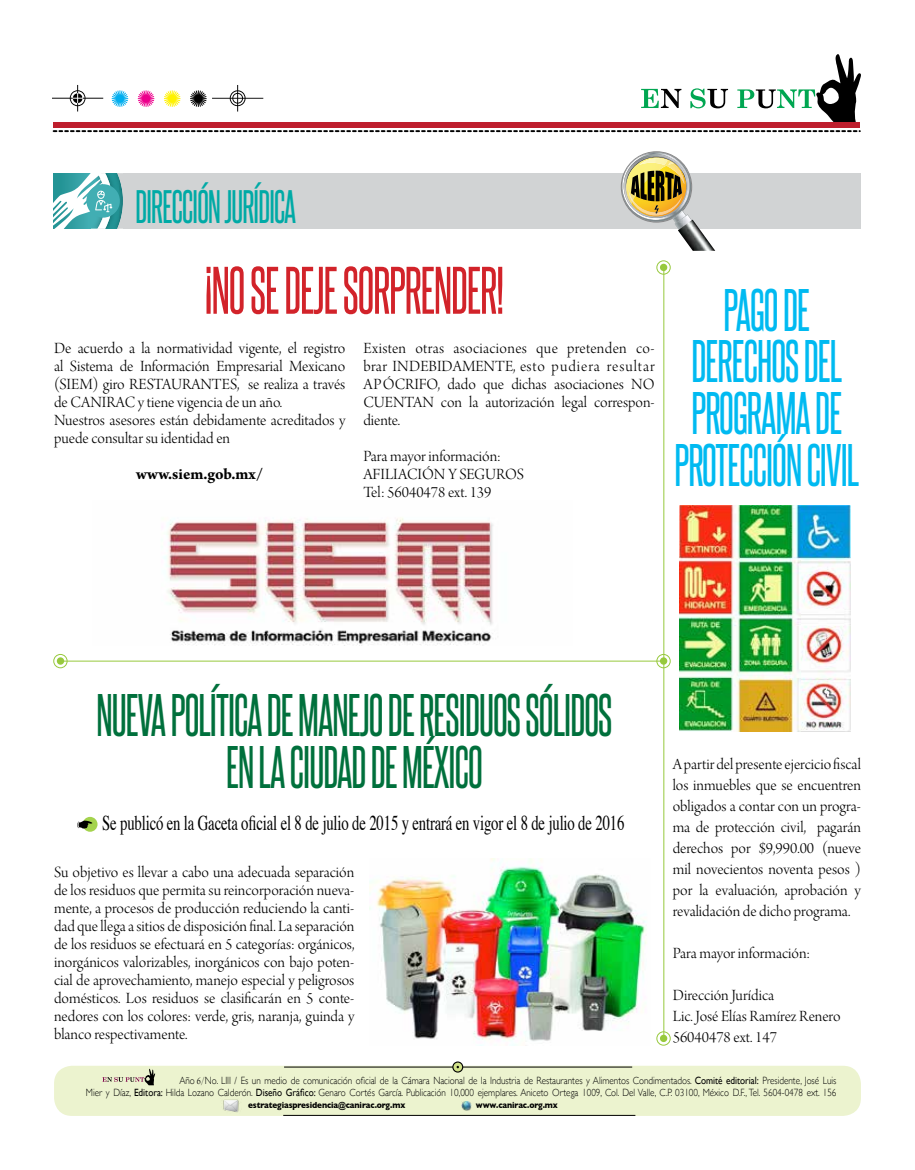
<style>
.page{position:relative;width:915px;height:1170px;background:#fff}
.page>*{position:absolute;margin:0;border:0;box-sizing:border-box;transform-origin:0 0}
.t1{font:57px "Steelfish Rg";letter-spacing:-.02em;color:#d2232a;scale:.9 1}
.t2{font:51px/51.6px "Steelfish Rg";letter-spacing:-.02em;color:#00703c;text-align:center;scale:.9 1}
.t3{font:51px/51.6px "Steelfish Rg";letter-spacing:-.02em;color:#00baf1;text-align:center;scale:.9 1}
.t4{font:39.9px "Steelfish Rg";letter-spacing:-.02em;color:#00aaa6;scale:.9 1}
.t5{font:21px "Times";letter-spacing:-.01em;color:#000;scale:.7 1}
.t6{font:16.5px/18px "Arno Pro Light Display";color:#000}
.t7{font:700 16.5px "Arno Pro";color:#000}
.t8{font:300 10.5px/12px "Gill Sans";color:#000;text-align:right;scale:.87 1}
.t9{font:700 9px "Gill Sans";letter-spacing:-.01em;color:#000;scale:.9 1}
.s1{font-family:"Arno Pro Light Display";font-weight:400}
.s2{font-weight:400}
</style>
<div class="page">
<svg style="left:641px;top:89px;width:40px;height:19px"></svg>
<svg style="left:690px;top:88px;width:37px;height:20px"></svg>
<svg style="left:737px;top:54px;width:123px;height:69px"></svg>
<div style="left:53px;top:122px;width:806px;height:6px;background:#be1e2d"></div>
<svg style="left:54px;top:130px;width:805px;height:2px;background:#565656"></svg>
<svg style="left:52px;top:85px;width:51px;height:26px"></svg>
<svg style="left:112px;top:90px;width:16px;height:17px"></svg>
<svg style="left:138px;top:90px;width:16px;height:17px"></svg>
<svg style="left:164px;top:90px;width:16px;height:17px"></svg>
<svg style="left:190px;top:90px;width:16px;height:17px"></svg>
<svg style="left:212px;top:85px;width:51px;height:26px"></svg>
<div style="left:54px;top:1065px;width:806px;height:50px;background:#ecf3cf;border-radius:18px"></div>
<svg style="left:102px;top:1068px;width:53px;height:17px"></svg>
<svg style="left:461px;top:1101px;width:10px;height:9px"></svg>
<hr style="left:284px;top:1066px;width:170px;height:1px;background:#000">
<hr style="left:283px;top:1114px;width:352px;height:1px;background:#000">
<hr style="left:461px;top:1066px;width:171px;height:1px;background:#000">
<svg style="left:452px;top:1061px;width:10px;height:10px"></svg>
<div style="left:452px;top:1061px;width:11px;height:11px;border:1px solid #000;border-radius:50%"></div>
<img style="left:223px;top:1099px;width:16px;height:13px">
<svg style="left:53px;top:173px;width:71px;height:56px"></svg>
<div style="left:124px;top:173px;width:736px;height:56px;background:#d1d3d4"></div>
<img style="left:678px;top:223px;width:37px;height:28px">
<svg style="left:620px;top:151px;width:75px;height:80px"></svg>
<img style="left:623px;top:154px;width:64px;height:64px">
<img style="left:164px;top:518px;width:329px;height:127px">
<svg style="left:83px;top:816px;width:14px;height:15px"></svg>
<svg style="left:77px;top:820px;width:15px;height:8px"></svg>
<img style="left:679px;top:505px;width:170px;height:227px">
<hr style="left:663px;top:267px;width:1px;height:773px;background:#97c93d">
<div style="left:656px;top:260px;width:14px;height:14px;border:1px solid #97c93d;border-radius:50%"></div>
<div style="left:659px;top:264px;width:8px;height:7px;background:#97c93d;border-radius:50%"></div>
<div style="left:656px;top:1031px;width:14px;height:14px;border:1px solid #97c93d;border-radius:50%"></div>
<svg style="left:659px;top:1034px;width:8px;height:7px"></svg>
<div style="left:656px;top:654px;width:14px;height:14px;border:1px solid #97c93d;border-radius:50%"></div>
<div style="left:659px;top:657px;width:8px;height:7px;background:#97c93d;border-radius:50%"></div>
<div style="left:53px;top:654px;width:14px;height:14px;border:1px solid #97c93d;border-radius:50%"></div>
<div style="left:57px;top:657px;width:7px;height:7px;background:#97c93d;border-radius:50%"></div>
<hr style="left:60px;top:660px;width:603px;height:1px;background:#97c93d">
<img style="left:369px;top:858px;width:278px;height:187px">
<h3 class="t4" style="left:135px;top:182px;width:180px">DIRECCIÓN JURÍDICA</h3>
<h1 class="t1" style="left:204px;top:255px;width:334px">¡NO SE DEJE SORPRENDER!</h1>
<p class="t6" style="left:54px;top:340px;width:293px">De acuerdo a la normatividad vigente, el registro al Sistema de Información Empresarial Mexicano (SIEM) giro RESTAURANTES, se realiza a través de CANIRAC y tiene vigencia de un año.<br>Nuestros asesores están debidamente acreditados y puede consultar su identidad en</p>
<p class="t7" style="left:136px;top:464px;width:129px">www.siem.gob.mx/</p>
<p class="t6" style="left:363px;top:340px;width:293px;text-align:justify">Existen otras asociaciones que pretenden co&shy;brar INDEBIDAMENTE, esto pudiera resultar APÓCRIFO, dado que dichas asociaciones NO CUENTAN con la autorización legal correspon&shy;diente.</p>
<p class="t6" style="left:363px;top:448px;width:162px">Para mayor información:<br>AFILIACIÓN Y SEGUROS<br>Tel: 56040478 ext. 139</p>
<h2 class="t3" style="left:674px;top:282px;width:207px">PAGO DE<br>DERECHOS DEL<br>PROGRAMA DE<br>PROTECCIÓN CIVIL</h2>
<h2 class="t2" style="left:96px;top:688px;width:574px">NUEVA POLÍTICA DE MANEJO DE RESIDUOS SÓLIDOS<br>EN LA CIUDAD DE MÉXICO</h2>
<p class="t5" style="left:102px;top:813px;width:747px">Se publicó en la Gaceta oficial el 8 de julio de 2015 y entrará en vigor el 8 de julio de 2016</p>
<p class="t6" style="left:54px;top:864px;width:302px;text-align:justify">Su objetivo es llevar a cabo una adecuada separación de los residuos que permita su reincorporación nueva&shy;mente, a procesos de producción reduciendo la canti&shy;dad que llega a sitios de disposición final. La separación de los residuos se efectuará en 5 categorías: orgánicos, inorgánicos valorizables, inorgánicos con bajo poten&shy;cial de aprovechamiento, manejo especial y peligrosos domésticos. Los residuos se clasificarán en 5 conte&shy;nedores con los colores: verde, gris, naranja, guinda y blanco respectivamente.</p>
<p class="t6" style="left:672px;top:754px;width:190px;line-height:21px;text-align:justify">A partir del presente ejercicio fiscal los inmuebles que se encuentren obligados a contar con un progra&shy;ma de protección civil, pagarán derechos por $9,990.00 (nueve mil novecientos noventa pesos ) por la evaluación, aprobación y revalidación de dicho programa.</p>
<p class="t6" style="left:672px;top:944px;width:139px">Para mayor información:</p>
<p class="t6" style="left:672px;top:985px;width:169px;line-height:21px">Dirección Jurídica<br>Lic. José Elías Ramírez Renero<br>56040478 ext. 147</p>
<p class="t8" style="left:86px;top:1074px;width:863px">Año <span class="s1">6/</span>No. LIII / Es un medio de comunicación oficial de la Cámara Nacional de la Industria de Restaurantes y Alimentos Condimentados. <span class="s2">Comité editorial:</span> Presidente, José Luis<br>Mier y Díaz, <span class="s2">Editora:</span> Hilda Lozano Calderón. <span class="s2">Diseño Gráfico:</span> Genaro Cortés García. Publicación 10,000 ejemplares. Aniceto Ortega 1009, Col. Del Valle, C.P. 03100, México D.F., Tel. 5604-0478 ext. 156</p>
<p class="t9" style="left:248px;top:1099px;width:176px">estrategiaspresidencia@canirac.org.mx</p>
<p class="t9" style="left:476px;top:1099px;width:92px">www.canirac.org.mx</p>
</div>
